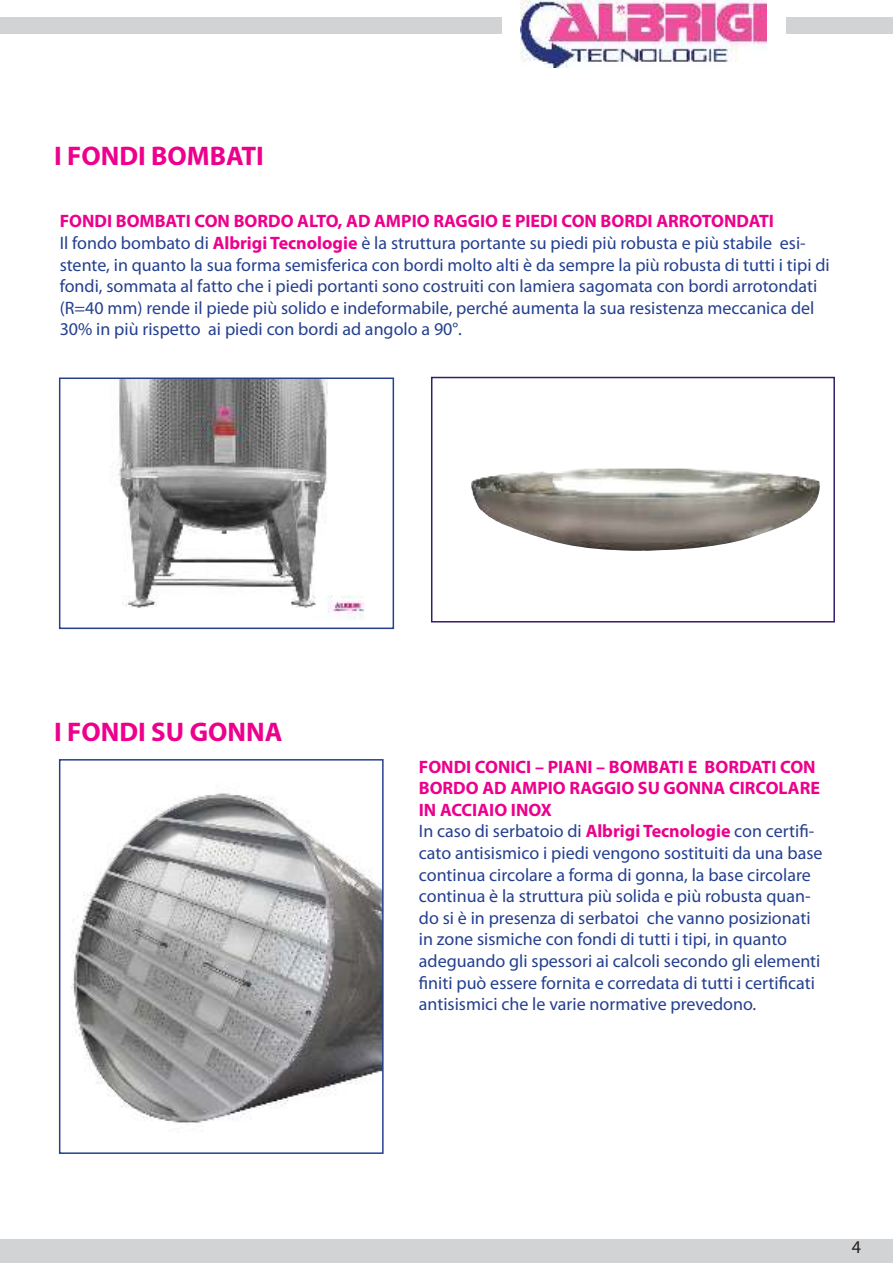
<style>
.page{position:relative;width:893px;height:1263px;background:#fff}
.page>*{position:absolute;margin:0;border:0;box-sizing:border-box;transform-origin:0 0}
.t1{font:700 27px "Myriad Pro";color:#ec008c}
.t2{font:18px/21.6px "Myriad Pro";color:#24408f}
.t3{font:18px "Myriad Pro";color:#231f20}
.s1{font-weight:700;color:#ec008c}
</style>
<div class="page">
<div style="left:0;top:17px;width:501px;height:17px;background:#d1d3d4"></div>
<div style="left:0;top:1239px;width:893px;height:24px;background:#d1d3d4"></div>
<div style="left:786px;top:17px;width:107px;height:17px;background:#d1d3d4"></div>
<img style="left:520px;top:0;width:246px;height:67px">
<img style="left:471px;top:468px;width:349px;height:83px">
<div style="left:431px;top:377px;width:404px;height:245px;border:2px solid #371d67"></div>
<img style="left:71px;top:793px;width:310px;height:338px">
<div style="left:59px;top:759px;width:325px;height:395px;border:2px solid #24408f"></div>
<img style="left:118px;top:380px;width:247px;height:240px">
<div style="left:59px;top:377px;width:335px;height:252px;border:2px solid #24408f"></div>
<h1 class="t1" style="left:54px;top:145px;width:211px">I FONDI BOMBATI</h1>
<p class="t2" style="left:60px;top:210px;width:771px"><span class="s1">FONDI BOMBATI CON BORDO ALTO, AD AMPIO RAGGIO E PIEDI CON BORDI ARROTONDATI<br></span>Il fondo bombato di <span class="s1">Albrigi Tecnologie</span> è la struttura portante su piedi più robusta e più stabile esi&shy;stente, in quanto la sua forma semisferica con bordi molto alti è da sempre la più robusta di tutti i tipi di fondi, sommata al fatto che i piedi portanti sono costruiti con lamiera sagomata con bordi arrotondati (R=40 mm) rende il piede più solido e indeformabile, perché aumenta la sua resistenza meccanica del 30% in più rispetto ai piedi con bordi ad angolo a 90°.</p>
<h1 class="t1" style="left:54px;top:722px;width:230px">I FONDI SU GONNA</h1>
<p class="t2" style="left:419px;top:755px;width:405px"><span class="s1">FONDI CONICI – PIANI – BOMBATI E BORDATI CON BORDO AD AMPIO RAGGIO SU GONNA CIRCOLARE IN ACCIAIO INOX<br></span>In caso di serbatoio di <span class="s1">Albrigi Tecnologie</span> con certifi&shy;cato antisismico i piedi vengono sostituiti da una base continua circolare a forma di gonna, la base circolare continua è la struttura più solida e più robusta quan&shy;do si è in presenza di serbatoi che vanno posizionati in zone sismiche con fondi di tutti i tipi, in quanto adeguando gli spessori ai calcoli secondo gli elementi finiti può essere fornita e corredata di tutti i certificati antisismici che le varie normative prevedono.</p>
<p class="t3" style="left:852px;top:1236px;width:11px">4</p>
</div>
